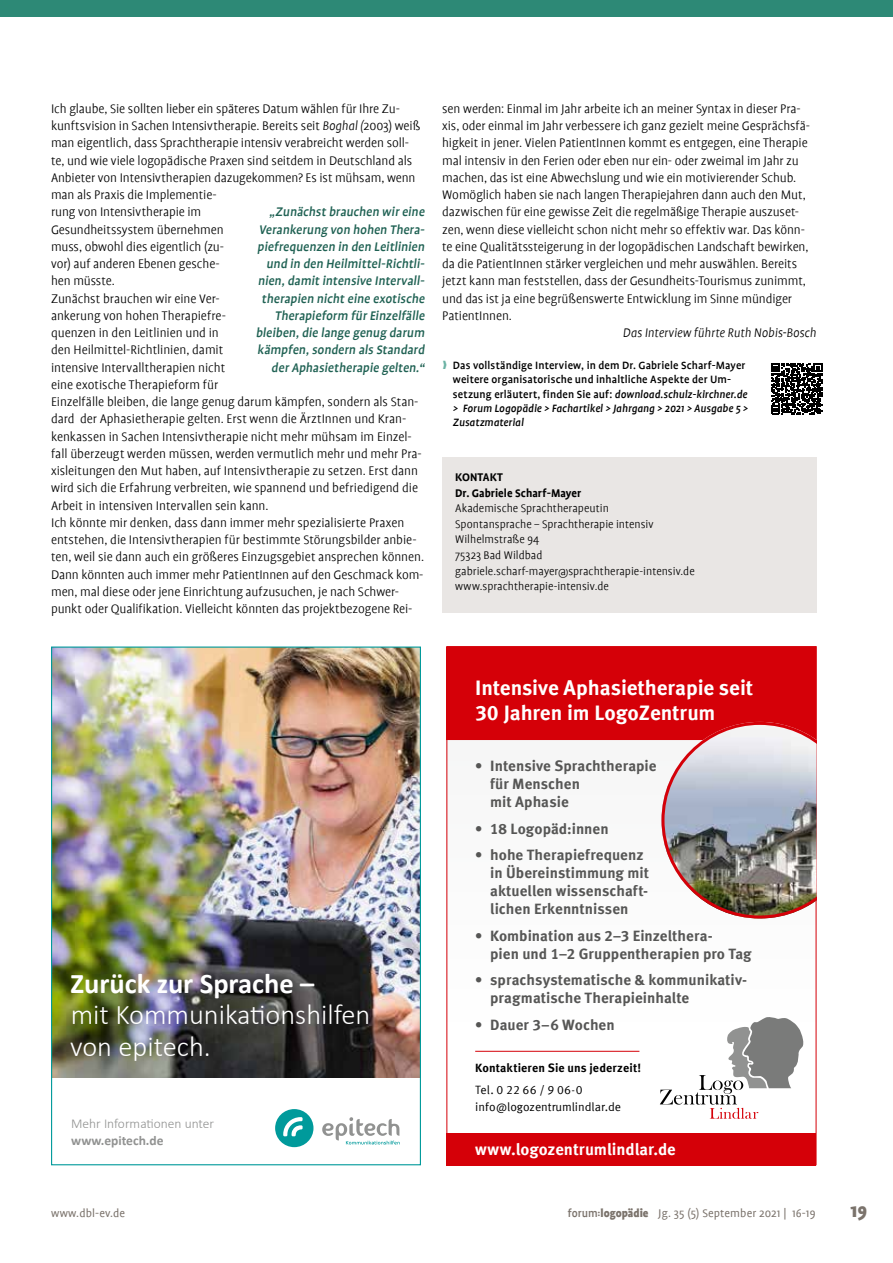
<style>
.page{position:relative;width:893px;height:1263px;background:#fff}
.page>*{position:absolute;margin:0;border:0;box-sizing:border-box;transform-origin:0 0}
.t1{font:300 28.5px/31.5px "Calibri";color:#fff}
.t2{font:700 28.5px "Calibri";color:#fff}
.t3{font:700 21px/25.2px "Meta Offc";letter-spacing:-.01em;color:#fff}
.t4{font:900 21px "Profile";color:#7b736c}
.t5{font:700 16.5px "Meta Offc";color:#fff}
.t6{font:700 15px/18px "Meta Offc";color:#565655}
.t7{font:300 14.1px/17.2px "Profile";letter-spacing:-.005em;color:#000}
.t8{font:500 14.1px/17.2px "Profile";color:#1f6153;text-align:right}
.t9{font:italic 300 14.1px "Profile";color:#000}
.t10{font:300 13.5px "Calibri";color:#919291}
.t11{font:700 13.5px "Calibri";color:#919291}
.t12{font:300 12.6px/15.6px "Profile";letter-spacing:.005em;color:#000}
.t13{font:12.6px "Profile";letter-spacing:.01em;color:#7b736c}
.t14{font:700 12.6px/15.6px "Profile";letter-spacing:.005em;color:#000}
.t15{font:500 12px/14.4px "Profile";letter-spacing:.01em;color:#000}
.t16{font:12px/16.5px "Meta Offc Norm";color:#000}
.t17{font:700 12px "Meta Offc";letter-spacing:.01em;color:#000}
.s1{font-style:italic}
.s2{color:#6db3a5}
.s3{font-weight:500}
.s4{font-weight:900;font-size:9px}
.s5{font-weight:900}
</style>
<div class="page">
<div style="left:0;top:0;width:893px;height:17px;background:#2d8976"></div>
<div style="left:442px;top:458px;width:375px;height:155px;background:#e9e6e4"></div>
<div style="left:446px;top:736px;width:370px;height:303px;background:#fbfbfb"></div>
<div style="left:447px;top:647px;width:369px;height:92px;background:#d50008"></div>
<div style="left:446px;top:1133px;width:370px;height:32px;background:#d50008"></div>
<svg style="left:660px;top:1017px;width:143px;height:102px"></svg>
<hr style="left:475px;top:1051px;width:164px;height:1px;background:#d50008">
<img style="left:661px;top:722px;width:155px;height:196px">
<svg style="left:771px;top:363px;width:51px;height:51px"></svg>
<img style="left:53px;top:648px;width:366px;height:429px">
<svg style="left:275px;top:1109px;width:38px;height:38px"></svg>
<svg style="left:322px;top:1117px;width:78px;height:27px"></svg>
<p class="t7" style="left:51px;top:100px;width:375px">Ich glaube, Sie sollten lieber ein späteres Datum wählen für Ihre Zu&shy;kunftsvision in Sachen Intensivtherapie. Bereits seit <span class="s1">Boghal (</span>2003) weiß man eigentlich, dass Sprachtherapie intensiv verabreicht werden soll&shy;te, und wie viele logopädische Praxen sind seitdem in Deutschland als Anbieter von Intensivtherapien dazugekommen? Es ist mühsam, wenn man als Praxis die Implementie-<br>rung von Intensivtherapie im<br>Gesundheitssystem übernehmen<br>muss, obwohl dies eigentlich (zu-<br>vor) auf anderen Ebenen gesche-<br>hen müsste.<br>Zunächst brauchen wir eine Ver-<br>ankerung von hohen Therapiefre-<br>quenzen in den Leitlinien und in<br>den Heilmittel-Richtlinien, damit<br>intensive Intervalltherapien nicht<br>eine exotische Therapieform für<br>Einzelfälle bleiben, die lange genug darum kämpfen, sondern als Stan&shy;dard der Aphasietherapie gelten. Erst wenn die ÄrztInnen und Kran&shy;kenkassen in Sachen Intensivtherapie nicht mehr mühsam im Einzel&shy;fall überzeugt werden müssen, werden vermutlich mehr und mehr Pra&shy;xisleitungen den Mut haben, auf Intensivtherapie zu setzen. Erst dann wird sich die Erfahrung verbreiten, wie spannend und befriedigend die Arbeit in intensiven Intervallen sein kann.<br>Ich könnte mir denken, dass dann immer mehr spezialisierte Praxen entstehen, die Intensivtherapien für bestimmte Störungsbilder anbie&shy;ten, weil sie dann auch ein größeres Einzugsgebiet ansprechen können.<br>Dann könnten auch immer mehr PatientInnen auf den Geschmack kom&shy;men, mal diese oder jene Einrichtung aufzusuchen, je nach Schwer&shy;punkt oder Qualifikation. Vielleicht könnten das projektbezogene Rei-</p>
<p class="t8" style="left:256px;top:203px;width:172px">„Zunächst brauchen wir eine<br>Verankerung von hohen Thera&shy;piefrequenzen in den Leitlinien und in den Heilmittel-Richtli&shy;nien,damit intensive Intervall&shy;therapien nicht eine exotische<br>Therapieform für Einzelfälle bleiben,die lange genug darum kämpfen,sondern als Standard der Aphasietherapie gelten.“</p>
<p class="t7" style="left:442px;top:100px;width:369px">sen werden: Einmal im Jahr arbeite ich an meiner Syntax in dieser Pra&shy;xis, oder einmal im Jahr verbessere ich ganz gezielt meine Gesprächsfä&shy;higkeit in jener. Vielen PatientInnen kommt es entgegen, eine Therapie mal intensiv in den Ferien oder eben nur ein- oder zweimal im Jahr zu machen, das ist eine Abwechslung und wie ein motivierender Schub.<br>Womöglich haben sie nach langen Therapiejahren dann auch den Mut, dazwischen für eine gewisse Zeit die regelmäßige Therapie auszuset&shy;zen, wenn diese vielleicht schon nicht mehr so effektiv war. Das könn&shy;te eine Qualitätssteigerung in der logopädischen Landschaft bewirken, da die PatientInnen stärker vergleichen und mehr auswählen. Bereits jetzt kann man feststellen, dass der Gesundheits-Tourismus zunimmt, und das ist ja eine begrüßenswerte Entwicklung im Sinne mündiger PatientInnen.</p>
<p class="t9" style="left:623px;top:325px;width:195px">Das Interview führte Ruth Nobis-Bosch</p>
<p class="t15" style="left:453px;top:358px;width:297px;text-indent:-11px"><span class="s2">❱</span> Das vollständige Interview, in dem Dr. Gabriele Scharf-Mayer weitere organisatorische und inhaltliche Aspekte der Um&shy;setzung erläutert, finden Sie auf: <span class="s1">download.schulz-kirchner.de &gt; Forum Logopädie &gt; Fachartikel &gt; Jahrgang &gt; 2021 &gt; Ausgabe 5 &gt; Zusatzmaterial</span></p>
<p class="t14" style="left:455px;top:469px;width:128px">KONTAKT<br>Dr. Gabriele Scharf-Mayer</p>
<p class="t12" style="left:455px;top:501px;width:241px">Akademische Sprachtherapeutin<br>Spontansprache – Sprachtherapie intensiv Wilhelmstraße 94<br>75323 Bad Wildbad gabriele.scharf-mayer@sprachtherapie-intensiv.de www.sprachtherapie-intensiv.de</p>
<h1 class="t2" style="left:70px;top:963px;width:245px">Zurück zur Sprache –</h1>
<h1 class="t1" style="left:70px;top:999px;width:302px">mit Kommunikationshilfen von epitech.</h1>
<p class="t10" style="left:71px;top:1115px;width:144px">Mehr Informationen unter</p>
<p class="t11" style="left:71px;top:1130px;width:94px">www.epitech.de</p>
<h2 class="t3" style="left:475px;top:676px;width:280px">Intensive Aphasietherapie seit<br>30 Jahren im LogoZentrum</h2>
<p class="t6" style="left:490px;top:757px;width:168px;text-indent:-15px">• Intensive Sprachtherapie für Menschen<br>mit Aphasie</p>
<p class="t6" style="left:475px;top:820px;width:135px">• 18 Logopäd:innen</p>
<p class="t6" style="left:490px;top:846px;width:160px;text-indent:-15px">• hohe Therapiefrequenz in Übereinstimmung mit aktuellen wissenschaft&shy;lichen Erkenntnissen</p>
<p class="t6" style="left:490px;top:927px;width:263px;text-indent:-15px">• Kombination aus 2–3 Einzelthera-<br>pien und 1–2 Gruppentherapien pro Tag</p>
<p class="t6" style="left:490px;top:971px;width:258px;text-indent:-15px">• sprachsystematische &amp; kommunikativ&shy;pragmatische Therapieinhalte</p>
<p class="t6" style="left:475px;top:1016px;width:141px">• Dauer 3–6 Wochen</p>
<p class="t17" style="left:475px;top:1060px;width:167px">Kontaktieren Sie uns jederzeit!</p>
<p class="t16" style="left:475px;top:1082px;width:148px">Tel. 0 22 66 / 9 06-0 info@logozentrumlindlar.de</p>
<p class="t5" style="left:475px;top:1139px;width:202px">www.logozentrumlindlar.de</p>
<p class="t13" style="left:51px;top:1206px;width:76px">www.dbl-ev.de</p>
<p class="t13" style="left:568px;top:1206px;width:249px"><span class="s3">forum</span><span class="s4">:</span><span class="s5">logopädie</span> Jg. 35 (5) September 2021 | 16-19</p>
<h2 class="t4" style="left:850px;top:1199px;width:18px">19</h2>
</div>
